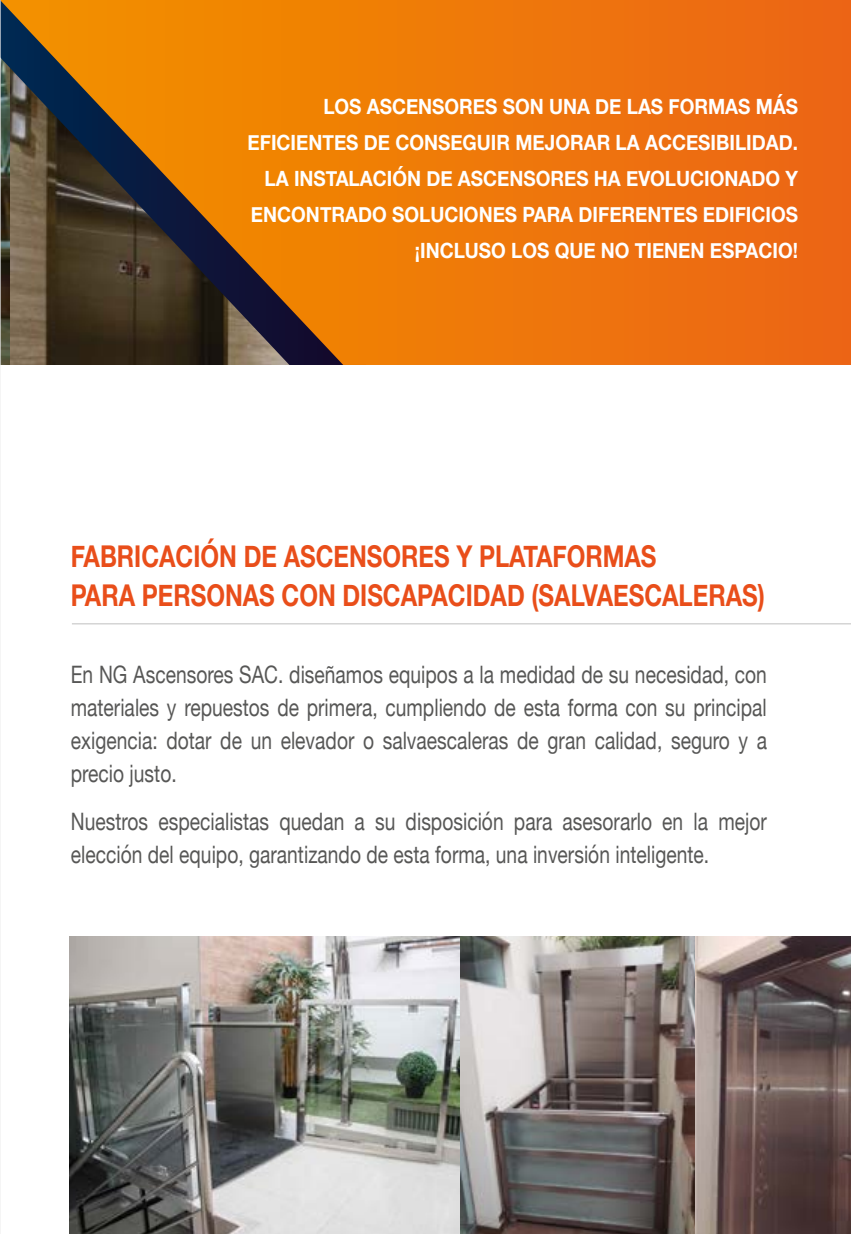
<style>
.page{position:relative;width:851px;height:1234px;background:#fff}
.page>*{position:absolute;margin:0;border:0;box-sizing:border-box;transform-origin:0 0}
.t1{font:700 30px/39px "Helvetica Neue";color:#e94e1a;scale:.8 1}
.t2{font:24px/33px "Helvetica Neue";color:#575756;text-align:justify;scale:.8 1}
.t3{font:700 21px/36px "Helvetica Neue";color:#fff;text-align:right;scale:.9 1}
</style>
<div class="page">
<hr style="left:72px;top:623px;width:778px;height:1px;background:#c6c6c6">
<svg style="left:1px;top:0;width:849px;height:365px;background:#ca6a12"></svg>
<img style="left:69px;top:936px;width:391px;height:297px">
<img style="left:460px;top:936px;width:235px;height:297px">
<img style="left:695px;top:936px;width:155px;height:297px">
<hr style="left:0;top:0;width:1px;height:1233px;background:#ededed">
<p class="t3" style="left:247px;top:89px;width:613px">LOS ASCENSORES SON UNA DE LAS FORMAS MÁS EFICIENTES DE CONSEGUIR MEJORAR LA ACCESIBILIDAD.<br>LA INSTALACIÓN DE ASCENSORES HA EVOLUCIONADO Y ENCONTRADO SOLUCIONES PARA DIFERENTES EDIFICIOS ¡INCLUSO LOS QUE NO TIENEN ESPACIO!</p>
<p class="t1" style="left:71px;top:537px;width:869px">FABRICACIÓN DE ASCENSORES Y PLATAFORMAS<br>PARA PERSONAS CON DISCAPACIDAD (SALVAESCALERAS)</p>
<p class="t2" style="left:71px;top:659px;width:871px">En NG Ascensores SAC. diseñamos equipos a la medidad de su necesidad, con materiales y repuestos de primera, cumpliendo de esta forma con su principal exigencia: dotar de un elevador o salvaescaleras de gran calidad, seguro y a precio justo.</p>
<p class="t2" style="left:71px;top:806px;width:871px">Nuestros especialistas quedan a su disposición para asesorarlo en la mejor elección del equipo, garantizando de esta forma, una inversión inteligente.</p>
</div>
